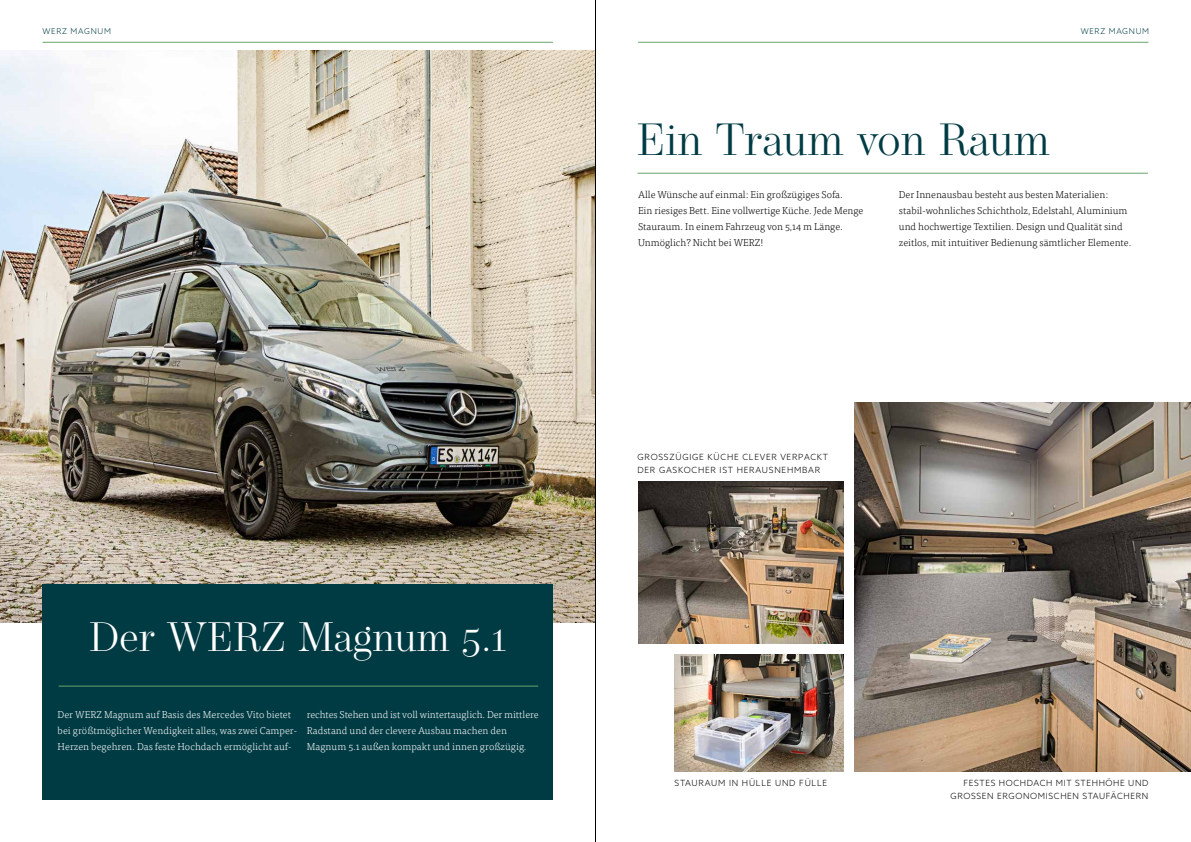
<style>
.page{position:relative;width:1191px;height:842px;background:#fff}
.page>*{position:absolute;margin:0;border:0;box-sizing:border-box;transform-origin:0 0}
.t1{font:300 45px "Operetta 12";color:#003b44}
.t2{font:300 41px "Operetta 12";color:#fff}
.t3{font:300 10px/16px "Tisa Pro";color:#000}
.t4{font:300 10px/16px "Tisa Pro";letter-spacing:.005em;color:#fff}
.t5{font:300 8.5px/13px "Azo Sans";letter-spacing:.09em;color:#000;text-align:right}
.t6{font:300 8px "Azo Sans";letter-spacing:.09em;color:#003b44}
</style>
<div class="page">
<img style="left:0;top:51px;width:595px;height:572px">
<hr style="left:638px;top:42px;width:510px;height:1px;background:#68a469">
<hr style="left:43px;top:42px;width:510px;height:1px;background:#68a469">
<img style="left:675px;top:655px;width:168px;height:117px">
<img style="left:855px;top:402px;width:336px;height:370px">
<img style="left:638px;top:481px;width:205px;height:162px">
<div style="left:43px;top:584px;width:510px;height:215px;background:#003b44"></div>
<hr style="left:59px;top:686px;width:479px;height:1px;background:#68a469">
<hr style="left:637px;top:173px;width:510px;height:1px;background:#68a469">
<hr style="left:595px;top:0;width:1px;height:842px;background:#000">
<p class="t6" style="left:43px;top:26px;width:70px">WERZ MAGNUM</p>
<h2 class="t2" style="left:89px;top:613px;width:419px">Der WERZ Magnum 5.1</h2>
<p class="t4" style="left:58px;top:706px;width:241px">Der WERZ Magnum auf Basis des Mercedes Vito bietet bei größtmöglicher Wendigkeit alles, was zwei Camper-<br>Herzen begehren. Das feste Hochdach ermöglicht auf-</p>
<p class="t4" style="left:307px;top:706px;width:233px">rechtes Stehen und ist voll wintertauglich. Der mittlere<br>Radstand und der clevere Ausbau machen den<br>Magnum 5.1 außen kompakt und innen großzügig.</p>
<p class="t6" style="left:1080px;top:26px;width:70px">WERZ MAGNUM</p>
<h1 class="t1" style="left:636px;top:113px;width:415px">Ein Traum von Raum</h1>
<p class="t3" style="left:638px;top:186px;width:227px">Alle Wünsche auf einmal: Ein großzügiges Sofa.<br>Ein riesiges Bett. Eine vollwertige Küche. Jede Menge Stauraum. In einem Fahrzeug von 5,14 m Länge.<br>Unmöglich? Nicht bei WERZ!</p>
<p class="t3" style="left:899px;top:186px;width:234px">Der Innenausbau besteht aus besten Materialien: stabil-wohnliches Schichtholz, Edelstahl, Aluminium und hochwertige Textilien. Design und Qualität sind zeitlos, mit intuitiver Bedienung sämtlicher Elemente.</p>
<p class="t5" style="left:637px;top:450px;width:192px;text-align:left">GROSSZÜGIGE KÜCHE CLEVER VERPACKT<br>DER GASKOCHER IST HERAUSNEHMBAR</p>
<p class="t5" style="left:674px;top:777px;width:154px">STAURAUM IN HÜLLE UND FÜLLE</p>
<p class="t5" style="left:950px;top:777px;width:199px">FESTES HOCHDACH MIT STEHHÖHE UND<br>GROSSEN ERGONOMISCHEN STAUFÄCHERN</p>
</div>
